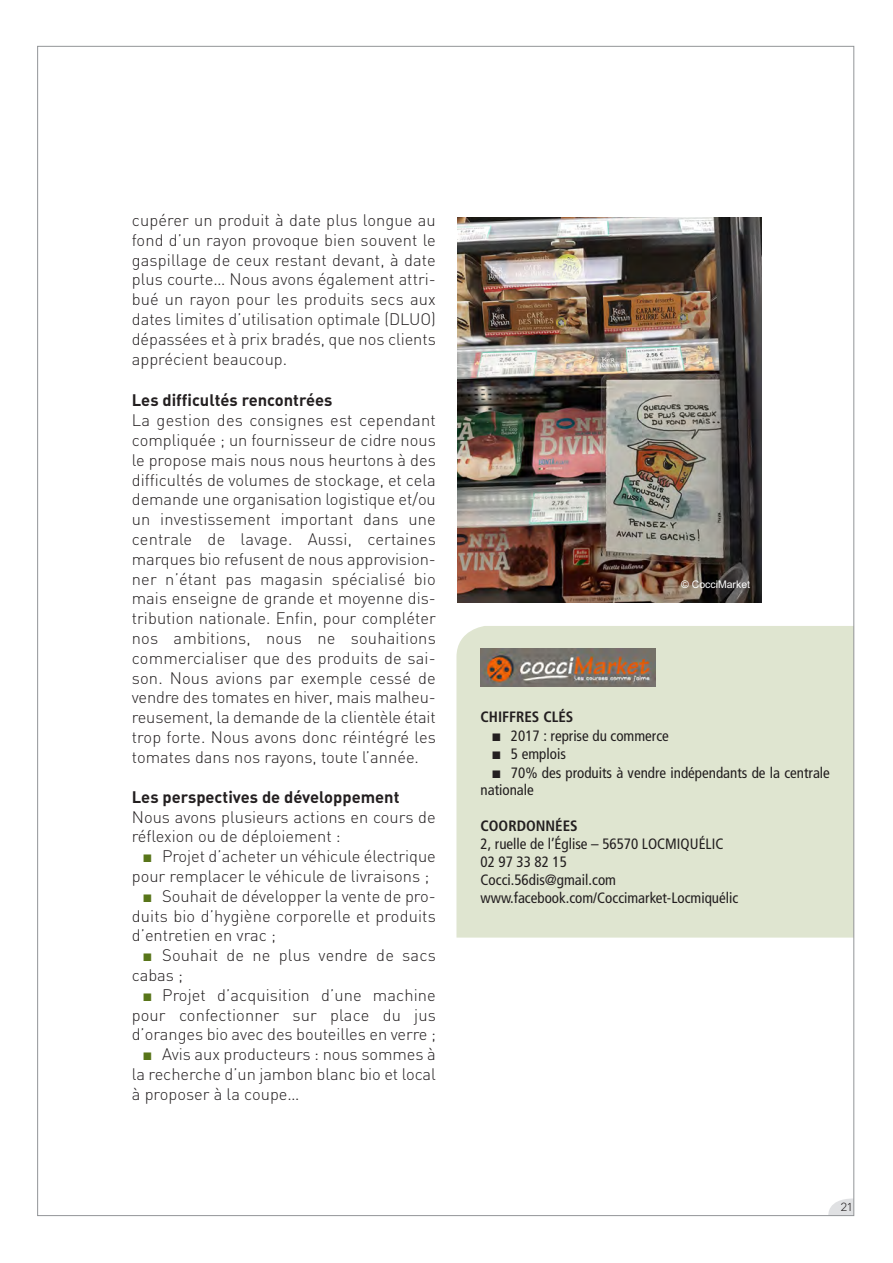
<style>
.page{position:relative;width:893px;height:1263px;background:#fff}
.page>*{position:absolute;margin:0;border:0;box-sizing:border-box;transform-origin:0 0}
.t1{font:16.5px/19.8px "DIN Light Alternate";color:#231f20;text-align:justify}
.t2{font:16.5px "DIN Bold Alternate";color:#231f20}
.t3{font:condensed 15px/18px "Frutiger";color:#231f20}
.t4{font:700 condensed 15px "Frutiger";color:#231f20}
.t5{font:13.5px "DIN Light Alternate";color:#231f20}
.t6{font:10.5px "Arial";color:#fff}
.s1{font-family:"Monotype Sorts";font-size:10.5px;color:#587519}
.s2{font-family:"Monotype Sorts";font-stretch:normal;font-size:10.5px}
</style>
<div class="page">
<div style="left:456px;top:626px;width:396px;height:311px;background:#dfe5d0"></div>
<svg style="left:828px;top:1198px;width:24px;height:16px"></svg>
<img style="left:481px;top:648px;width:174px;height:38px">
<img style="left:457px;top:218px;width:304px;height:384px">
<p class="t1" style="left:132px;top:212px;width:306px">cupérer un produit à date plus longue au fond d’un rayon provoque bien souvent le gaspillage de ceux restant devant, à date plus courte… Nous avons également attri&shy;bué un rayon pour les produits secs aux dates limites d’utilisation optimale (DLUO) dépassées et à prix bradés, que nos clients apprécient beaucoup.</p>
<p class="t2" style="left:132px;top:395px;width:202px">Les difficultés rencontrées</p>
<p class="t1" style="left:132px;top:412px;width:306px">La gestion des consignes est cependant compliquée ; un fournisseur de cidre nous le propose mais nous nous heurtons à des difficultés de volumes de stockage, et cela demande une organisation logistique et/ou un investissement important dans une centrale de lavage. Aussi, certaines marques bio refusent de nous approvision&shy;ner n’étant pas magasin spécialisé bio mais enseigne de grande et moyenne dis&shy;tribution nationale. Enfin, pour compléter nos ambitions, nous ne souhaitions commercialiser que des produits de sai&shy;son. Nous avions par exemple cessé de vendre des tomates en hiver, mais malheu&shy;reusement, la demande de la clientèle était trop forte. Nous avons donc réintégré les tomates dans nos rayons, toute l’année.</p>
<p class="t2" style="left:132px;top:791px;width:269px">Les perspectives de développement</p>
<p class="t1" style="left:132px;top:809px;width:306px">Nous avons plusieurs actions en cours de réflexion ou de déploiement :</p>
<p class="t1" style="left:144px;top:848px;width:294px"><span class="s1">N</span> Projet d’acheter un véhicule électrique</p>
<p class="t1" style="left:132px;top:868px;width:299px">pour remplacer le véhicule de livraisons ;</p>
<p class="t1" style="left:144px;top:888px;width:294px"><span class="s1">N</span> Souhait de développer la vente de pro-</p>
<p class="t1" style="left:132px;top:908px;width:306px">duits bio d’hygiène corporelle et produits</p>
<p class="t1" style="left:132px;top:928px;width:146px">d’entretien en vrac ;</p>
<p class="t1" style="left:144px;top:947px;width:294px"><span class="s1">N</span> Souhait de ne plus vendre de sacs</p>
<p class="t1" style="left:132px;top:967px;width:53px">cabas ;</p>
<p class="t1" style="left:144px;top:987px;width:294px"><span class="s1">N</span> Projet d’acquisition d’une machine</p>
<p class="t1" style="left:132px;top:1007px;width:306px">pour confectionner sur place du jus</p>
<p class="t1" style="left:132px;top:1027px;width:306px">d’oranges bio avec des bouteilles en verre ;</p>
<p class="t1" style="left:144px;top:1046px;width:294px"><span class="s1">N</span> Avis aux producteurs : nous sommes à</p>
<p class="t1" style="left:132px;top:1066px;width:306px">la recherche d’un jambon blanc bio et local</p>
<p class="t1" style="left:132px;top:1086px;width:169px">à proposer à la coupe…</p>
<p class="t6" style="left:681px;top:580px;width:70px">© CocciMarket</p>
<p class="t4" style="left:481px;top:711px;width:94px">CHIFFRES CLÉS</p>
<p class="t3" style="left:492px;top:728px;width:178px"><span class="s2">N</span> 2017 : reprise du commerce</p>
<p class="t3" style="left:492px;top:746px;width:75px"><span class="s2">N</span> 5 emplois</p>
<p class="t3" style="left:492px;top:765px;width:339px"><span class="s2">N</span> 70% des produits à vendre indépendants de la centrale</p>
<p class="t3" style="left:481px;top:782px;width:55px">nationale</p>
<p class="t4" style="left:481px;top:820px;width:99px">COORDONNÉES</p>
<p class="t3" style="left:481px;top:836px;width:259px">2, ruelle de l’Église – 56570 LOCMIQUÉLIC<br>02 97 33 82 15<br>Cocci.56dis@gmail.com www.facebook.com/Coccimarket-Locmiquélic</p>
<p class="t5" style="left:841px;top:1201px;width:13px">21</p>
</div>
